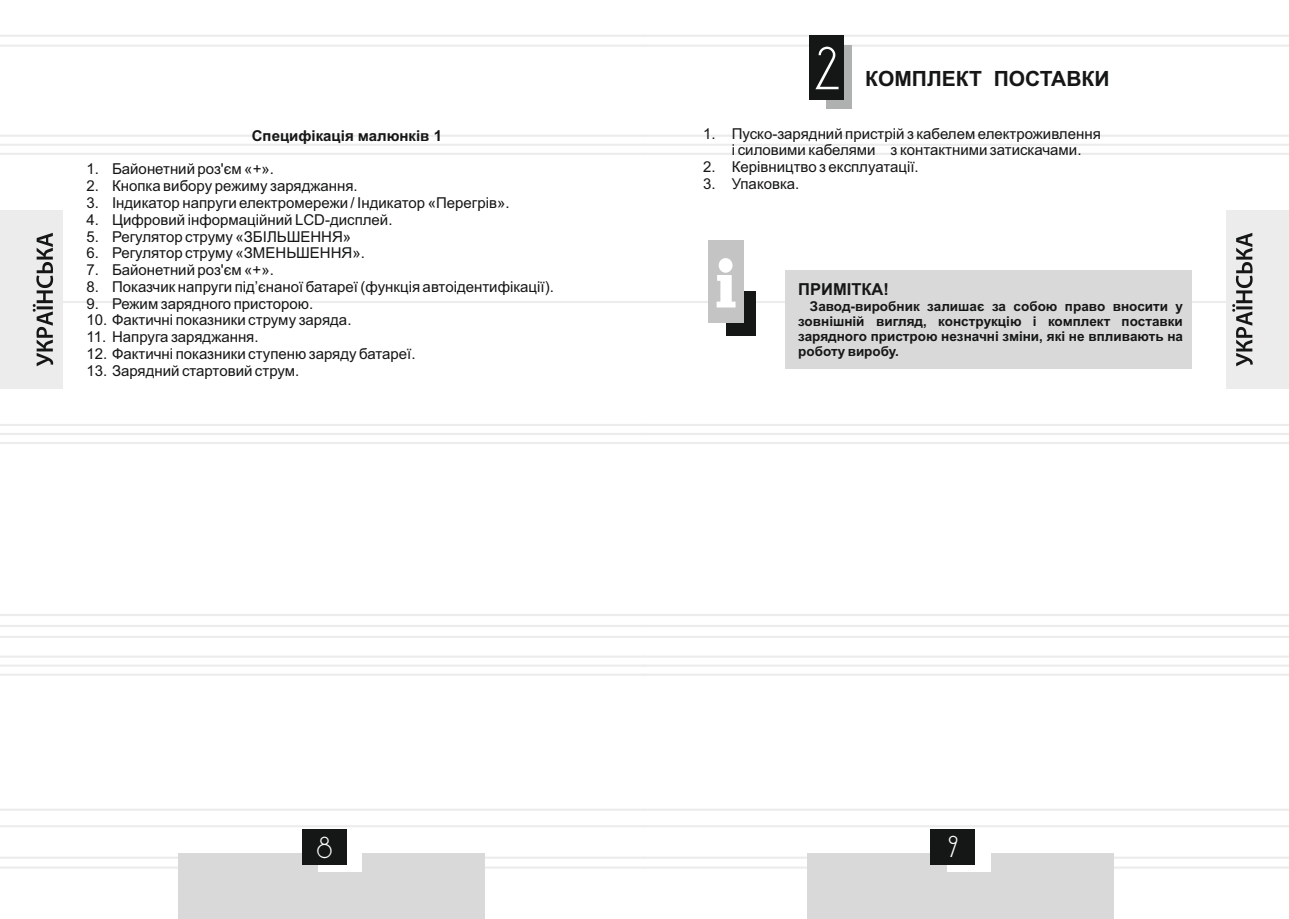
<style>
.page{position:relative;width:1289px;height:919px;background:#fff}
.page>*{position:absolute;margin:0;border:0;box-sizing:border-box;transform-origin:0 0}
.t1{font:52.5px "DS Standart Cyr";color:#fff}
.t2{font:26.25px "DS Standart Cyr";color:#fff}
.t3{font:700 21px "Arial";color:#151616}
.t4{font:700 16.5px "Arial";color:#151616}
.t5{font:15px/16.8px "Arial";color:#151616}
.t6{font:700 15px "Arial";color:#151616}
.t7{font:700 13.5px/15.1px "Arial";color:#151616;text-align:justify}
</style>
<div class="page">
<hr style="left:0;top:135px;width:644px;height:2px;background:#ececec">
<hr style="left:0;top:153px;width:644px;height:2px;background:#ececec">
<hr style="left:0;top:424px;width:644px;height:2px;background:#ececec">
<hr style="left:0;top:442px;width:644px;height:2px;background:#ececec">
<hr style="left:0;top:614px;width:644px;height:2px;background:#ececec">
<hr style="left:0;top:635px;width:644px;height:3px;background:#ececec">
<hr style="left:0;top:655px;width:644px;height:2px;background:#ececec">
<hr style="left:0;top:673px;width:644px;height:2px;background:#ececec">
<hr style="left:0;top:856px;width:644px;height:2px;background:#ececec">
<hr style="left:0;top:866px;width:644px;height:2px;background:#ececec">
<hr style="left:0;top:35px;width:644px;height:2px;background:#ececec">
<hr style="left:0;top:45px;width:644px;height:2px;background:#ececec">
<hr style="left:0;top:808px;width:644px;height:2px;background:#ececec">
<hr style="left:0;top:825px;width:644px;height:2px;background:#ececec">
<hr style="left:0;top:301px;width:644px;height:2px;background:#ececec">
<hr style="left:644px;top:135px;width:644px;height:2px;background:#ececec">
<hr style="left:0;top:144px;width:1288px;height:2px;background:#ececec">
<hr style="left:644px;top:153px;width:644px;height:2px;background:#ececec">
<hr style="left:644px;top:424px;width:644px;height:2px;background:#ececec">
<hr style="left:0;top:433px;width:1288px;height:2px;background:#ececec">
<hr style="left:644px;top:442px;width:644px;height:2px;background:#ececec">
<hr style="left:644px;top:614px;width:644px;height:2px;background:#ececec">
<hr style="left:0;top:625px;width:1288px;height:2px;background:#ececec">
<hr style="left:644px;top:635px;width:644px;height:3px;background:#ececec">
<hr style="left:644px;top:655px;width:644px;height:2px;background:#ececec">
<hr style="left:0;top:664px;width:1288px;height:3px;background:#f1f1f1">
<hr style="left:644px;top:673px;width:644px;height:2px;background:#ececec">
<hr style="left:644px;top:856px;width:644px;height:2px;background:#ececec">
<hr style="left:644px;top:866px;width:644px;height:2px;background:#ececec">
<hr style="left:644px;top:35px;width:644px;height:2px;background:#ececec">
<hr style="left:644px;top:45px;width:644px;height:2px;background:#ececec">
<hr style="left:644px;top:808px;width:644px;height:2px;background:#ececec">
<hr style="left:644px;top:825px;width:644px;height:2px;background:#ececec">
<hr style="left:644px;top:301px;width:644px;height:2px;background:#ececec">
<div style="left:178px;top:853px;width:307px;height:65px;background:#d9d9da"></div>
<div style="left:318px;top:832px;width:44px;height:39px;background:#fff"></div>
<div style="left:301px;top:829px;width:45px;height:36px;background:#151616"></div>
<div style="left:0;top:210px;width:62px;height:179px;background:#ececec"></div>
<svg style="left:33px;top:233px;width:20px;height:133px"></svg>
<div style="left:807px;top:853px;width:306px;height:65px;background:#d9d9da"></div>
<div style="left:946px;top:832px;width:44px;height:39px;background:#fff"></div>
<div style="left:930px;top:829px;width:45px;height:36px;background:#151616"></div>
<div style="left:1226px;top:210px;width:62px;height:179px;background:#ececec"></div>
<svg style="left:1232px;top:233px;width:20px;height:133px"></svg>
<div style="left:826px;top:45px;width:26px;height:63px;background:#afb0b0"></div>
<div style="left:809px;top:35px;width:34px;height:64px;background:#151616"></div>
<div style="left:726px;top:291px;width:30px;height:45px;background:#151616"></div>
<div style="left:707px;top:240px;width:36px;height:83px;background:#c4c4c5"></div>
<svg style="left:716px;top:258px;width:19px;height:49px"></svg>
<div style="left:785px;top:270px;width:406px;height:98px;background:#d9d9da"></div>
<p class="t6" style="left:252px;top:130px;width:192px">Специфікація малюнків 1</p>
<p class="t5" style="left:87px;top:162px;width:189px">1. Байонетний роз'єм «+».</p>
<p class="t5" style="left:87px;top:179px;width:273px">2. Кнопка вибору режиму заряджання.</p>
<p class="t5" style="left:87px;top:196px;width:424px">3. Індикатор напруги електромережи / Індикатор «Перегрів».</p>
<p class="t5" style="left:87px;top:212px;width:307px">4. Цифровий інформаційний LCD-дисплей.</p>
<p class="t5" style="left:87px;top:229px;width:266px">5. Регулятор струму «ЗБІЛЬШЕННЯ»</p>
<p class="t5" style="left:87px;top:246px;width:280px">6. Регулятор струму «ЗМЕНЬШЕННЯ».</p>
<p class="t5" style="left:87px;top:263px;width:189px">7. Байонетний роз'єм «+».</p>
<p class="t5" style="left:87px;top:279px;width:469px">8. Показчик напруги під’єнаної батареї (функція автоідентифікації).</p>
<p class="t5" style="left:87px;top:296px;width:228px">9. Режим зарядного присторою.</p>
<p class="t5" style="left:87px;top:313px;width:266px">10. Фактичні показники струму заряда.</p>
<p class="t5" style="left:87px;top:330px;width:173px">11. Напруга заряджання.</p>
<p class="t5" style="left:87px;top:346px;width:330px">12. Фактичні показники ступеню заряду батареї.</p>
<p class="t5" style="left:87px;top:363px;width:214px">13. Зарядний стартовий струм.</p>
<h1 class="t1" style="left:814px;top:47px;width:27px">2</h1>
<h3 class="t3" style="left:865px;top:71px;width:246px">КОМПЛЕКТ ПОСТАВКИ</h3>
<p class="t5" style="left:732px;top:126px;width:370px;text-indent:-29px">1. Пуско-зарядний пристрій з кабелем електроживлення і силовими кабелями з контактними затискачами.</p>
<p class="t5" style="left:703px;top:160px;width:217px">2. Керівництво з експлуатації.</p>
<p class="t5" style="left:703px;top:177px;width:98px">3. Упаковка.</p>
<p class="t4" style="left:798px;top:283px;width:92px">ПРИМІТКА!</p>
<p class="t7" style="left:798px;top:299px;width:386px;text-indent:12px">Завод-виробник залишає за собою право вносити у зовнішній вигляд, конструкцію і комплект поставки зарядного пристрою незначні зміни, які не впливають на роботу виробу.</p>
<h2 class="t2" style="left:317px;top:836px;width:17px">8</h2>
<h2 class="t2" style="left:948px;top:836px;width:11px">9</h2>
</div>
